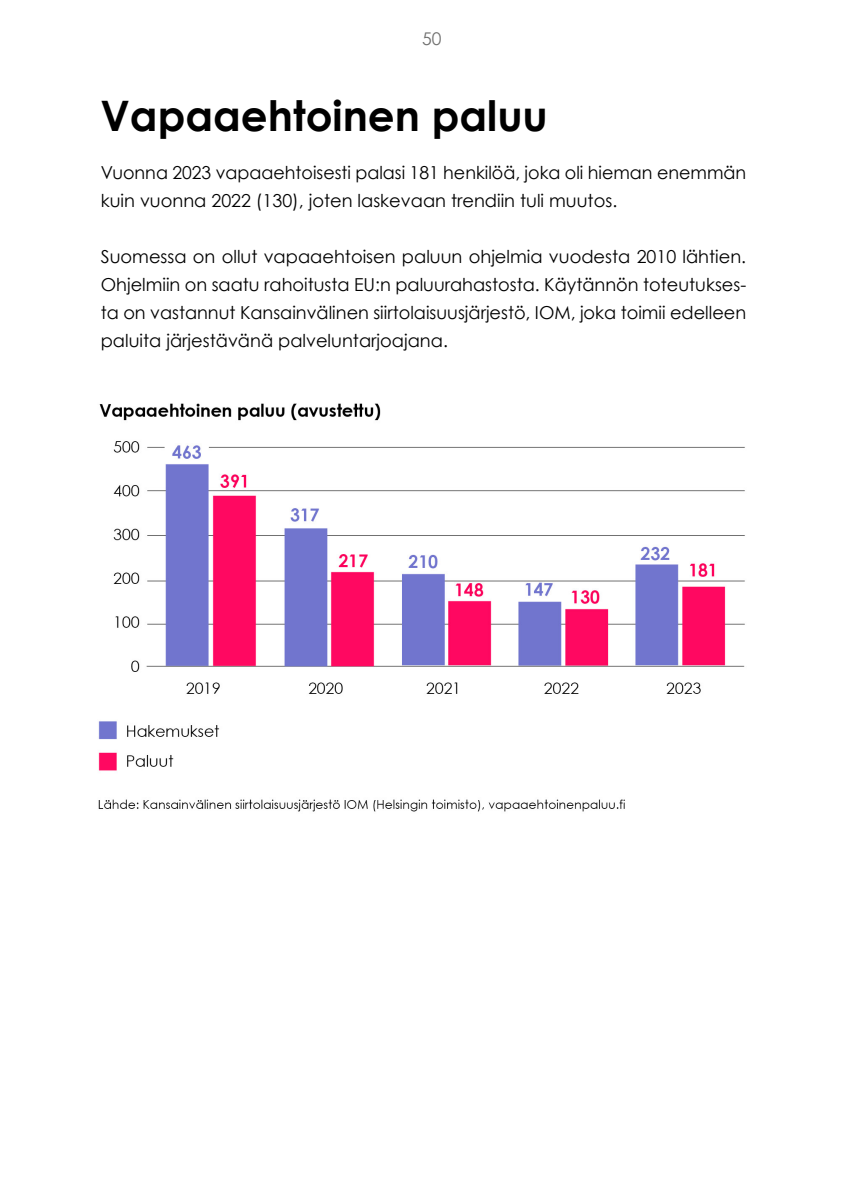
<style>
.page{position:relative;width:854px;height:1191px;background:#fff}
.page>*{position:absolute;margin:0;border:0;box-sizing:border-box;transform-origin:0 0}
.Otsikko_H1{font:700 42px "Century Gothic";color:#000}
.Leipis_p{font:17.85px/28px "Century Gothic";color:#000}
.t1{font:17.5px "Century Gothic";color:#6f6f6e}
</style>
<div class="page">
<img style="left:98px;top:403px;width:647px;height:409px">
<p class="t1" style="left:422px;top:28px;width:21px">50</p>
<h1 class="Otsikko_H1" style="left:100px;top:89px;width:448px">Vapaaehtoinen paluu</h1>
<p class="Leipis_p" style="left:101px;top:158px;width:646px">Vuonna 2023 vapaaehtoisesti palasi 181 henkilöä, joka oli hieman enemmän kuin vuonna 2022 (130), joten laskevaan trendiin tuli muutos.</p>
<p class="Leipis_p" style="left:101px;top:242px;width:646px;text-align:justify">Suomessa on ollut vapaaehtoisen paluun ohjelmia vuodesta 2010 lähtien.<br>Ohjelmiin on saatu rahoitusta EU:n paluurahastosta. Käytännön toteutukses&shy;ta on vastannut Kansainvälinen siirtolaisuusjärjestö, IOM, joka toimii edelleen paluita järjestävänä palveluntarjoajana.</p>
</div>
